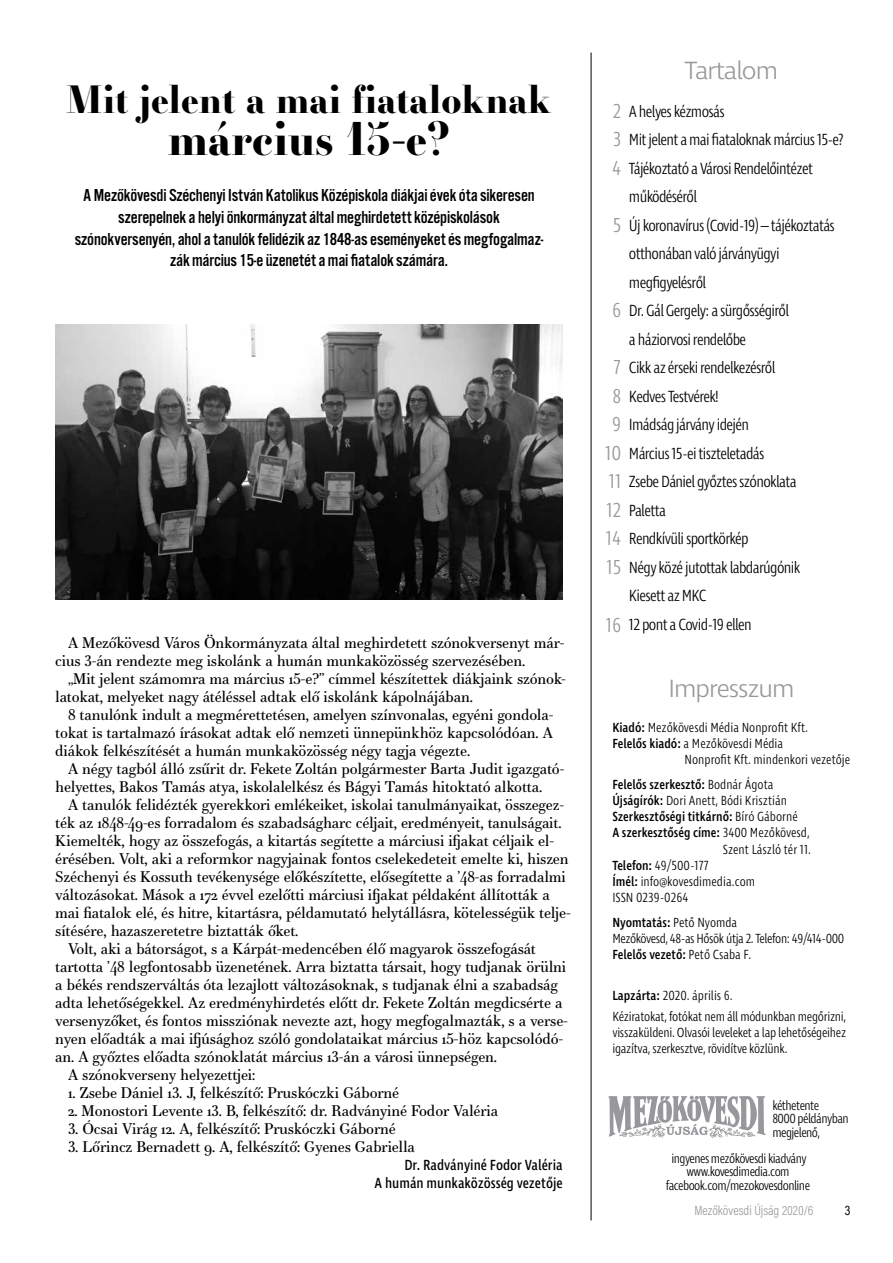
<style>
.page{position:relative;width:893px;height:1263px;background:#fff}
.page>*{position:absolute;margin:0;border:0;box-sizing:border-box;transform-origin:0 0}
.t1{font:700 45px "Essonnes Headline";color:#000}
.t2{font:700 37.5px "Essonnes Headline";color:#000}
.t3{font:300 25.5px "Ingra";letter-spacing:-.04em;color:#98989c}
.t4{font:300 20.7px/28.5px "Ingra Cd";color:#98989c;text-align:justify}
.t5{font:18px/21.6px "Alternate Got No 3 D";letter-spacing:-.01em;color:#000;text-align:center}
.t6{font:300 16.5px/28.5px "Ingra Cd";letter-spacing:-.04em;color:#000}
.t7{font:15px/18px "Essonnes Text";letter-spacing:-.01em;color:#000}
.t8{font:15px/18px "Ingra Cd";color:#000;text-align:right}
.t9{font:300 13.5px/16.2px "Ingra Cd";letter-spacing:-.02em;color:#000}
.t10{font:300 13.5px "Ingra Cd";color:#000}
.t11{font:300 13.5px/13.5px "Ingra Cd";letter-spacing:-.04em;color:#000}
.t12{font:500 13.5px "Ingra Cd";color:#000}
.t13{font:300 13.5px "Acumin Pro Cond";color:#98989c}
.t14{font:13.5px "Acumin Pro Cond";color:#000}
.s1{font-weight:500}
.s2{font-weight:300}
</style>
<div class="page">
<svg style="left:608px;top:1096px;width:158px;height:42px"></svg>
<hr style="left:591px;top:53px;width:1px;height:1167px;background:#000">
<img style="left:55px;top:324px;width:508px;height:276px">
<h2 class="t2" style="left:66px;top:73px;width:487px">Mit jelent a mai fiataloknak</h2>
<h1 class="t1" style="left:168px;top:107px;width:284px">március 15-e?</h1>
<p class="t5" style="left:75px;top:185px;width:470px">A Mezőkövesdi Széchenyi István Katolikus Középiskola diákjai évek óta sikeresen szerepelnek a helyi önkormányzat által meghirdetett középiskolások szónokversenyén, ahol a tanulók felidézik az 1848-as eseményeket és megfogalmaz&shy;zák március 15-e üzenetét a mai fiatalok számára.</p>
<p class="t7" style="left:55px;top:633px;width:511px;text-indent:13px">A Mezőkövesd Város Önkormányzata által meghirdetett szónokversenyt már&shy;cius 3-án rendezte meg iskolánk a humán munkaközösség szervezésében.</p>
<p class="t7" style="left:55px;top:669px;width:512px;text-indent:13px">„Mit jelent számomra ma március 15-e?” címmel készítettek diákjaink szónok&shy;latokat, melyeket nagy átéléssel adtak elő iskolánk kápolnájában.</p>
<p class="t7" style="left:55px;top:705px;width:500px;text-align:justify;text-indent:13px">8 tanulónk indult a megmérettetésen, amelyen színvonalas, egyéni gondola&shy;tokat is tartalmazó írásokat adtak elő nemzeti ünnepünkhöz kapcsolódóan. A diákok felkészítését a humán munkaközösség négy tagja végezte.</p>
<p class="t7" style="left:55px;top:759px;width:511px;text-indent:13px">A négy tagból álló zsűrit dr. Fekete Zoltán polgármester Barta Judit igazgató&shy;helyettes, Bakos Tamás atya, iskolalelkész és Bágyi Tamás hitoktató alkotta.</p>
<p class="t7" style="left:68px;top:795px;width:498px">A tanulók felidézték gyerekkori emlékeiket, iskolai tanulmányaikat, összegez-</p>
<p class="t7" style="left:55px;top:813px;width:508px">ték az 1848-49-es forradalom és szabadságharc céljait, eredményeit, tanulságait.</p>
<p class="t7" style="left:55px;top:831px;width:500px">Kiemelték, hogy az összefogás, a kitartás segítette a márciusi ifjakat céljaik el-</p>
<p class="t7" style="left:55px;top:849px;width:515px">érésében. Volt, aki a reformkor nagyjainak fontos cselekedeteit emelte ki, hiszen</p>
<p class="t7" style="left:55px;top:867px;width:512px">Széchenyi és Kossuth tevékenysége előkészítette, elősegítette a ’48-as forradalmi</p>
<p class="t7" style="left:55px;top:885px;width:496px">változásokat. Mások a 172 évvel ezelőtti márciusi ifjakat példaként állították a</p>
<p class="t7" style="left:55px;top:903px;width:517px">mai fiatalok elé, és hitre, kitartásra, példamutató helytállásra, kötelességük telje-</p>
<p class="t7" style="left:55px;top:921px;width:245px">sítésére, hazaszeretetre biztatták őket.</p>
<p class="t7" style="left:68px;top:939px;width:469px">Volt, aki a bátorságot, s a Kárpát-medencében élő magyarok összefogását</p>
<p class="t7" style="left:55px;top:957px;width:512px">tartotta ’48 legfontosabb üzenetének. Arra biztatta társait, hogy tudjanak örülni</p>
<p class="t7" style="left:55px;top:975px;width:504px">a békés rendszerváltás óta lezajlott változásoknak, s tudjanak élni a szabadság</p>
<p class="t7" style="left:55px;top:993px;width:509px">adta lehetőségekkel. Az eredményhirdetés előtt dr. Fekete Zoltán megdicsérte a</p>
<p class="t7" style="left:55px;top:1011px;width:514px">versenyzőket, és fontos missziónak nevezte azt, hogy megfogalmazták, s a verse-</p>
<p class="t7" style="left:55px;top:1029px;width:510px">nyen előadták a mai ifjúsághoz szóló gondolataikat március 15-höz kapcsolódó-</p>
<p class="t7" style="left:55px;top:1047px;width:443px">an. A győztes előadta szónoklatát március 13-án a városi ünnepségen.</p>
<p class="t7" style="left:68px;top:1065px;width:189px">A szónokverseny helyezettjei:</p>
<p class="t7" style="left:68px;top:1083px;width:333px">1. Zsebe Dániel 13. J, felkészítő: Pruskóczki Gáborné</p>
<p class="t7" style="left:68px;top:1101px;width:432px">2. Monostori Levente 13. B, felkészítő: dr. Radványiné Fodor Valéria</p>
<p class="t7" style="left:68px;top:1119px;width:329px">3. Ócsai Virág 12. A, felkészítő: Pruskóczki Gáborné</p>
<p class="t7" style="left:68px;top:1137px;width:348px">3. Lőrincz Bernadett 9. A, felkészítő: Gyenes Gabriella</p>
<p class="t8" style="left:375px;top:1157px;width:190px">Dr. Radványiné Fodor Valéria<br>A humán munkaközösség vezetője</p>
<h3 class="t3" style="left:685px;top:54px;width:95px">Tartalom</h3>
<h3 class="t4" style="left:612px;top:97px;width:11px">2<br>3<br>4</h3>
<h3 class="t4" style="left:613px;top:211px;width:10px">5</h3>
<h3 class="t4" style="left:612px;top:297px;width:11px">6</h3>
<h3 class="t4" style="left:605px;top:354px;width:18px;text-align:center">7<br>8<br>9<br>10<br>11<br>12<br>14<br>15</h3>
<h3 class="t4" style="left:606px;top:612px;width:17px">16</h3>
<p class="t6" style="left:629px;top:98px;width:216px">A helyes kézmosás<br>Mit jelent a mai fiataloknak március 15-e?<br>Tájékoztató a Városi Rendelőintézet működéséről<br>Új koronavírus (Covid-19) – tájékoztatás otthonában való járványügyi megfigyelésről<br>Dr. Gál Gergely: a sürgősségiről<br>a háziorvosi rendelőbe<br>Cikk az érseki rendelkezésről<br>Kedves Testvérek!<br>Imádság járvány idején<br>Március 15-ei tiszteletadás<br>Zsebe Dániel győztes szónoklata<br>Paletta<br>Rendkívüli sportkörkép<br>Négy közé jutottak labdarúgónik<br>Kiesett az MKC<br>12 pont a Covid-19 ellen</p>
<h3 class="t3" style="left:669px;top:673px;width:127px">Impresszum</h3>
<p class="t10" style="left:612px;top:719px;width:197px"><span class="s1">Kiadó:</span> Mezőkövesdi Média Nonprofit Kft.</p>
<p class="t10" style="left:612px;top:735px;width:172px"><span class="s1">Felelős kiadó:</span> a Mezőkövesdi Média</p>
<p class="t10" style="left:685px;top:751px;width:167px">Nonprofit Kft. mindenkori vezetője</p>
<p class="t12" style="left:612px;top:776px;width:163px">Felelős szerkesztő: <span class="s2">Bodnár Ágota</span></p>
<p class="t10" style="left:612px;top:792px;width:176px"><span class="s1">Újságírók:</span> Dori Anett, Bódi Krisztián</p>
<p class="t12" style="left:612px;top:808px;width:187px">Szerkesztőségi titkárnő: <span class="s2">Bíró Gáborné</span></p>
<p class="t12" style="left:612px;top:824px;width:199px">A szerkesztőség címe: <span class="s2">3400 Mezőkövesd,</span></p>
<p class="t10" style="left:723px;top:841px;width:90px">Szent László tér 11.</p>
<p class="t9" style="left:612px;top:858px;width:98px"><span class="s1">Telefon:</span> 49/500-177</p>
<p class="t10" style="left:612px;top:873px;width:144px"><span class="s1">Ímél:</span> info@kovesdimedia.com</p>
<p class="t10" style="left:612px;top:889px;width:78px">ISSN 0239-0264</p>
<p class="t9" style="left:612px;top:915px;width:234px"><span class="s1">Nyomtatás:</span> Pető Nyomda<br>Mezőkövesd, 48-as Hősök útja 2. Telefon: 49/414-000<br><span class="s1">Felelős vezető:</span> Pető Csaba F.</p>
<p class="t9" style="left:612px;top:986px;width:235px;line-height:20.4px"><span class="s1">Lapzárta:</span> 2020. április 6.<br>Kéziratokat, fotókat nem áll módunkban megőrizni,</p>
<p class="t9" style="left:612px;top:1025px;width:235px">visszaküldeni. Olvasói leveleket a lap lehetőségeihez igazítva, szerkesztve, rövidítve közlünk.</p>
<p class="t11" style="left:772px;top:1099px;width:78px">kéthetente<br>8000 példányban megjelenő,</p>
<p class="t11" style="left:666px;top:1152px;width:146px;text-align:center">ingyenes mezőkövesdi kiadvány www.kovesdimedia.com facebook.com/mezokovesdonline</p>
<p class="t13" style="left:695px;top:1202px;width:120px">Mezőkövesdi Újság 2020/6</p>
<p class="t14" style="left:845px;top:1202px;width:7px">3</p>
</div>
